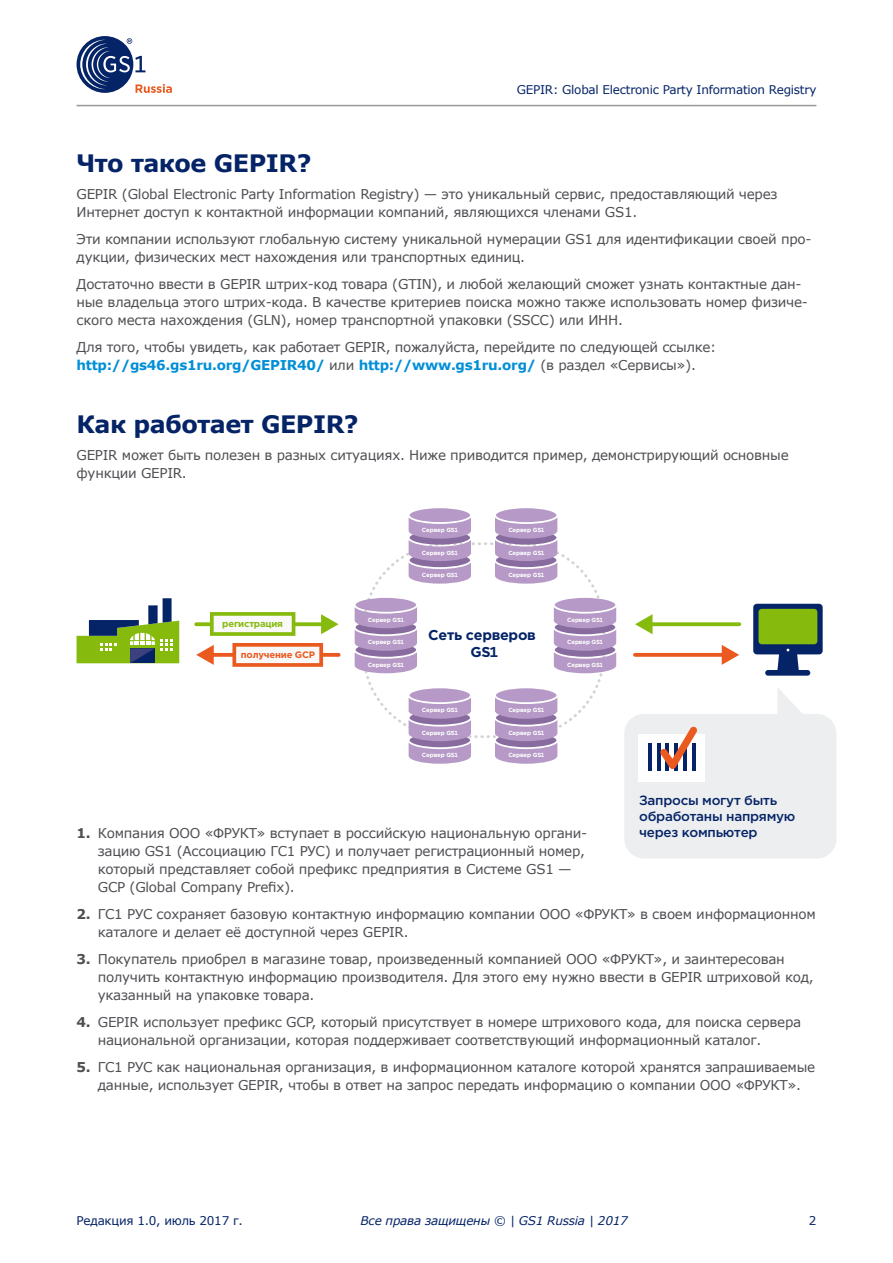
<style>
.page{position:relative;width:893px;height:1263px;background:#fff}
.page>*{position:absolute;margin:0;border:0;box-sizing:border-box;transform-origin:0 0}
.t1{font:700 24px "Verdana";letter-spacing:-.02em;color:#052467}
.t2{font:700 14.25px/17.1px "Gotham Pro";letter-spacing:-.02em;color:#052467;text-align:center}
.t3{font:13.5px/18px "Verdana";letter-spacing:-.02em;color:#504e53}
.t4{font:500 13.35px/16px "Gotham Pro";letter-spacing:-.02em;color:#052467}
.t5{font:12px "Verdana";letter-spacing:-.02em;color:#052467}
.t6{font:italic 12px "Verdana";letter-spacing:-.02em;color:#052467}
.t7{font:700 9.45px "Gotham Pro";letter-spacing:-.02em;color:#ea591f}
.t8{font:700 9.45px "Gotham Pro";letter-spacing:-.02em;color:#86ba0d}
.t9{font:700 6px "Gotham Pro";letter-spacing:-.02em;color:#fff}
.s1{font-weight:700;color:#008fd7}
.s2{font-weight:700}
</style>
<div class="page">
<div style="left:77px;top:36px;width:56px;height:57px;background:#052467;border-radius:50%"></div>
<svg style="left:80px;top:38px;width:92px;height:55px"></svg>
<hr style="left:77px;top:105px;width:739px;height:1px;background:#98989c">
<svg style="left:206px;top:653px;width:134px;height:4px"></svg>
<svg style="left:196px;top:645px;width:18px;height:20px"></svg>
<svg style="left:194px;top:622px;width:135px;height:4px"></svg>
<svg style="left:321px;top:614px;width:18px;height:20px"></svg>
<svg style="left:633px;top:653px;width:96px;height:4px"></svg>
<svg style="left:722px;top:645px;width:17px;height:20px"></svg>
<svg style="left:645px;top:622px;width:96px;height:4px"></svg>
<svg style="left:635px;top:614px;width:18px;height:20px"></svg>
<svg style="left:355px;top:598px;width:62px;height:75px;background:#b89ec7"></svg>
<svg style="left:554px;top:598px;width:62px;height:75px;background:#b89ec7"></svg>
<svg style="left:409px;top:508px;width:62px;height:76px;background:#b89fc7"></svg>
<svg style="left:495px;top:508px;width:62px;height:76px;background:#b89fc7"></svg>
<svg style="left:409px;top:688px;width:62px;height:76px;background:#b9a0c7"></svg>
<svg style="left:495px;top:688px;width:62px;height:76px;background:#b9a0c7"></svg>
<svg style="left:753px;top:604px;width:70px;height:72px"></svg>
<div style="left:758px;top:609px;width:59px;height:35px;background:#86ba0d;border-radius:3px"></div>
<svg style="left:77px;top:598px;width:102px;height:65px"></svg>
<svg style="left:210px;top:612px;width:85px;height:24px"></svg>
<svg style="left:232px;top:643px;width:91px;height:24px"></svg>
<div style="left:624px;top:714px;width:212px;height:144px;background:#edeeef;border-radius:20px"></div>
<svg style="left:777px;top:688px;width:25px;height:26px"></svg>
<div style="left:638px;top:734px;width:66px;height:47px;background:#fff"></div>
<hr style="left:648px;top:744px;width:3px;height:27px;background:#052467">
<hr style="left:657px;top:744px;width:3px;height:27px;background:#052467">
<hr style="left:666px;top:744px;width:3px;height:27px;background:#052467">
<hr style="left:683px;top:744px;width:4px;height:27px;background:#052467">
<hr style="left:692px;top:744px;width:3px;height:27px;background:#052467">
<hr style="left:674px;top:744px;width:4px;height:27px;background:#052467">
<svg style="left:660px;top:727px;width:37px;height:42px"></svg>
<p class="t5" style="left:517px;top:81px;width:301px">GEPIR: Global Electronic Party Information Registry</p>
<h1 class="t1" style="left:77px;top:146px;width:236px">Что такое GEPIR?</h1>
<p class="t3" style="left:77px;top:185px;width:703px">GEPIR (Global Electronic Party Information Registry) — это уникальный сервис, предоставляющий через<br>Интернет доступ к контактной информации компаний, являющихся членами GS1.</p>
<p class="t3" style="left:77px;top:230px;width:737px">Эти компании используют глобальную систему уникальной нумерации GS1 для идентификации своей про&shy;дукции, физических мест нахождения или транспортных единиц.</p>
<p class="t3" style="left:77px;top:275px;width:733px">Достаточно ввести в GEPIR штрих-код товара (GTIN), и любой желающий сможет узнать контактные дан&shy;ные владельца этого штрих-кода. В качестве критериев поиска можно также использовать номер физиче&shy;ского места нахождения (GLN), номер транспортной упаковки (SSCC) или ИНН.</p>
<p class="t3" style="left:77px;top:338px;width:641px">Для того, чтобы увидеть, как работает GEPIR, пожалуйста, перейдите по следующей ссылке: <span class="s1">http://gs46.gs1ru.org/GEPIR40/</span> или <span class="s1">http://www.gs1ru.org/</span> (в раздел «Сервисы»).</p>
<h1 class="t1" style="left:77px;top:407px;width:284px">Как работает GEPIR?</h1>
<p class="t3" style="left:77px;top:446px;width:714px">GEPIR может быть полезен в разных ситуациях. Ниже приводится пример, демонстрирующий основные функции GEPIR.</p>
<p class="t8" style="left:222px;top:618px;width:62px">регистрация</p>
<p class="t7" style="left:241px;top:649px;width:76px">получение GCP</p>
<p class="t9" style="left:422px;top:526px;width:37px">Сервер GS1</p>
<p class="t9" style="left:508px;top:526px;width:37px">Сервер GS1</p>
<p class="t9" style="left:422px;top:549px;width:37px">Сервер GS1</p>
<p class="t9" style="left:508px;top:549px;width:37px">Сервер GS1</p>
<p class="t9" style="left:422px;top:571px;width:37px">Сервер GS1</p>
<p class="t9" style="left:508px;top:571px;width:37px">Сервер GS1</p>
<p class="t9" style="left:368px;top:616px;width:37px">Сервер GS1</p>
<p class="t9" style="left:567px;top:616px;width:37px">Сервер GS1</p>
<p class="t9" style="left:368px;top:639px;width:37px">Сервер GS1</p>
<p class="t2" style="left:428px;top:626px;width:109px">Сеть серверов<br>GS1</p>
<p class="t9" style="left:567px;top:639px;width:37px">Сервер GS1</p>
<p class="t9" style="left:368px;top:661px;width:37px">Сервер GS1</p>
<p class="t9" style="left:567px;top:661px;width:37px">Сервер GS1</p>
<p class="t9" style="left:422px;top:707px;width:37px">Сервер GS1</p>
<p class="t9" style="left:508px;top:707px;width:37px">Сервер GS1</p>
<p class="t9" style="left:422px;top:729px;width:37px">Сервер GS1</p>
<p class="t9" style="left:508px;top:729px;width:37px">Сервер GS1</p>
<p class="t9" style="left:422px;top:752px;width:37px">Сервер GS1</p>
<p class="t9" style="left:508px;top:752px;width:37px">Сервер GS1</p>
<p class="t4" style="left:639px;top:792px;width:158px">Запросы могут быть обработаны напрямую через компьютер</p>
<p class="t3" style="left:98px;top:824px;width:491px;text-indent:-21px"><span class="s2">1.</span> Компания ООО «ФРУКТ» вступает в российскую национальную органи&shy;зацию GS1 (Ассоциацию ГС1 РУС) и получает регистрационный номер, который представляет собой префикс предприятия в Системе GS1 — GCP (Global Company Prefix).</p>
<p class="t3" style="left:98px;top:905px;width:719px;text-indent:-21px"><span class="s2">2.</span> ГС1 РУС сохраняет базовую контактную информацию компании ООО «ФРУКТ» в своем информационном каталоге и делает её доступной через GEPIR.</p>
<p class="t3" style="left:98px;top:950px;width:717px;text-indent:-21px"><span class="s2">3.</span> Покупатель приобрел в магазине товар, произведенный компанией ООО «ФРУКТ», и заинтересован получить контактную информацию производителя. Для этого ему нужно ввести в GEPIR штриховой код, указанный на упаковке товара.</p>
<p class="t3" style="left:98px;top:1012px;width:705px;text-indent:-21px"><span class="s2">4.</span> GEPIR использует префикс GCP, который присутствует в номере штрихового кода, для поиска сервера национальной организации, которая поддерживает соответствующий информационный каталог.</p>
<p class="t3" style="left:77px;top:1057px;width:740px;text-align:center"><span class="s2">5.</span> ГС1 РУС как национальная организация, в информационном каталоге которой хранятся запрашиваемые данные, использует GEPIR, чтобы в ответ на запрос передать информацию о компании ООО «ФРУКТ».</p>
<p class="t5" style="left:77px;top:1212px;width:168px">Редакция 1.0, июль 2017 г.</p>
<p class="t6" style="left:361px;top:1212px;width:269px">Все права защищены © | GS1 Russia | 2017</p>
<p class="t5" style="left:809px;top:1212px;width:9px">2</p>
</div>
